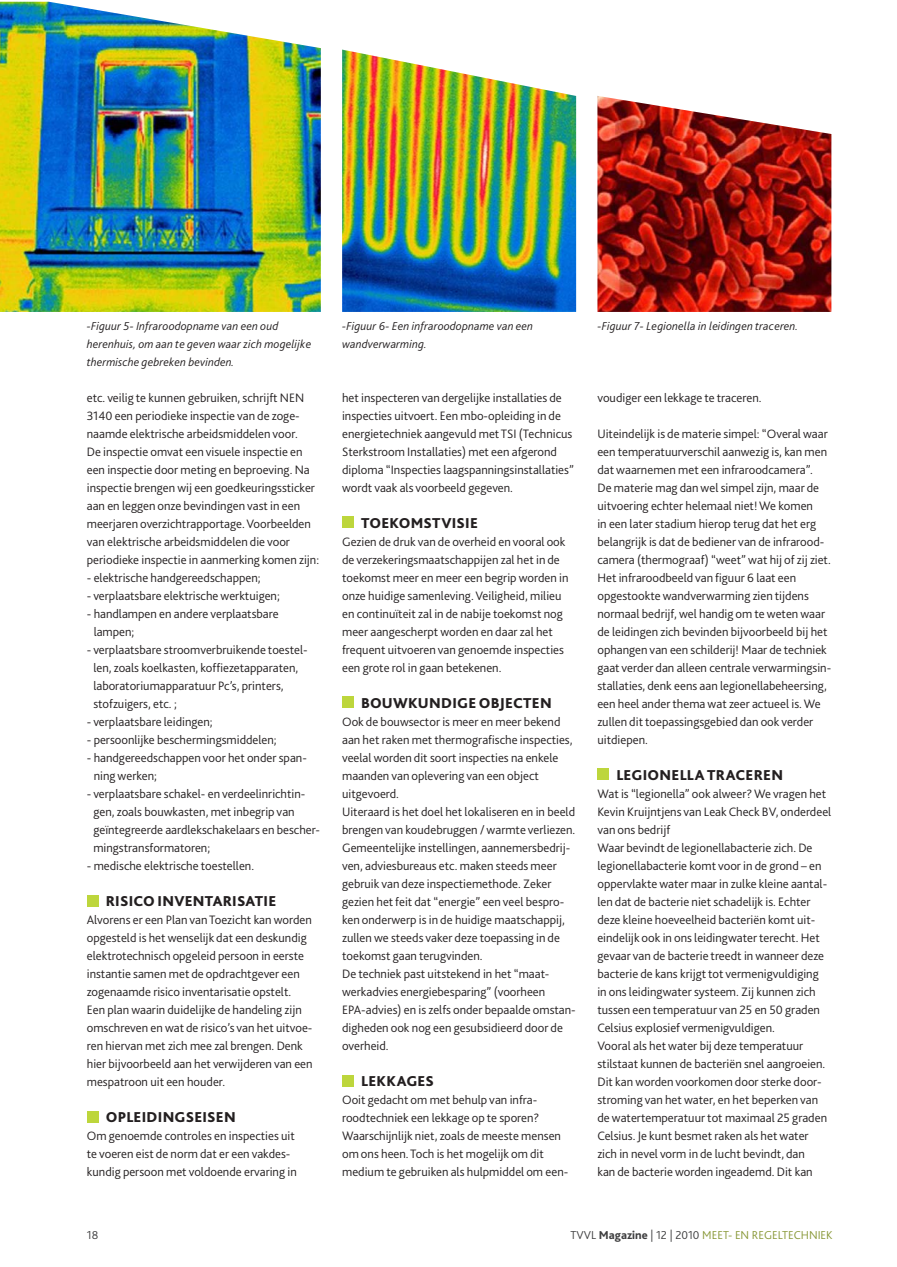
<style>
.page{position:relative;width:897px;height:1267px;background:#fff}
.page>*{position:absolute;margin:0;border:0;box-sizing:border-box;transform-origin:0 0}
.t1{font:800 15px "Bliss 2";letter-spacing:.015em;color:#231f20}
.t2{font:300 12.75px/18px "Bliss 2";color:#231f20}
.t3{font:italic 300 12px/18px "Bliss 2";letter-spacing:.01em;color:#231f20}
.t4{font:300 12px "Bliss 2";color:#879735}
.t5{font:300 12px "Bliss 2";color:#3e3e3f}
.s1{color:#3e3e3f}
.s2{font-weight:800;color:#3e3e3f}
</style>
<div class="page">
<div style="left:87px;top:894px;width:11px;height:12px;background:#bdd63c"></div>
<div style="left:87px;top:1110px;width:11px;height:12px;background:#bdd63c"></div>
<div style="left:342px;top:516px;width:11px;height:12px;background:#bdd63c"></div>
<div style="left:342px;top:696px;width:11px;height:12px;background:#bdd63c"></div>
<div style="left:342px;top:1074px;width:11px;height:12px;background:#bdd63c"></div>
<div style="left:597px;top:768px;width:11px;height:12px;background:#bdd63c"></div>
<img style="left:342px;top:50px;width:234px;height:262px">
<img style="left:0;top:2px;width:321px;height:310px">
<img style="left:597px;top:96px;width:234px;height:216px">
<p class="t3" style="left:87px;top:318px;width:226px">-Figuur 5- Infraroodopname van een oud herenhuis, om aan te geven waar zich mogelijke thermische gebreken bevinden.</p>
<p class="t3" style="left:342px;top:318px;width:192px">-Figuur 6- Een infraroodopname van een wandverwarming.</p>
<p class="t3" style="left:597px;top:318px;width:202px">-Figuur 7- Legionella in leidingen traceren.</p>
<p class="t2" style="left:87px;top:389px;width:234px">etc. veilig te kunnen gebruiken, schrijft NEN 3140 een periodieke inspectie van de zoge&shy;naamde elektrische arbeidsmiddelen voor.<br>De inspectie omvat een visuele inspectie en een inspectie door meting en beproeving. Na inspectie brengen wij een goedkeuringssticker aan en leggen onze bevindingen vast in een meerjaren overzichtrapportage. Voorbeelden van elektrische arbeidsmiddelen die voor periodieke inspectie in aanmerking komen zijn:</p>
<p class="t2" style="left:87px;top:569px;width:175px">- elektrische handgereedschappen;</p>
<p class="t2" style="left:87px;top:587px;width:194px">- verplaatsbare elektrische werktuigen;</p>
<p class="t2" style="left:94px;top:605px;width:186px;text-indent:-7px">- handlampen en andere verplaatsbare lampen;</p>
<p class="t2" style="left:93px;top:641px;width:216px;text-indent:-7px">- verplaatsbare stroomverbruikende toestel&shy;len, zoals koelkasten, koffiezetapparaten, laboratoriumapparatuur Pc’s, printers, stofzuigers, etc. ;</p>
<p class="t2" style="left:87px;top:713px;width:127px">- verplaatsbare leidingen;</p>
<p class="t2" style="left:87px;top:731px;width:191px">- persoonlijke beschermingsmiddelen;</p>
<p class="t2" style="left:94px;top:749px;width:215px;text-indent:-7px">- handgereedschappen voor het onder span&shy;ning werken;</p>
<p class="t2" style="left:93px;top:785px;width:228px;text-indent:-7px">- verplaatsbare schakel- en verdeelinrichtin&shy;gen, zoals bouwkasten, met inbegrip van geïntegreerde aardlekschakelaars en bescher&shy;mingstransformatoren;</p>
<p class="t2" style="left:87px;top:857px;width:169px">- medische elektrische toestellen.</p>
<p class="t1" style="left:106px;top:896px;width:172px">RISICO INVENTARISATIE</p>
<p class="t2" style="left:87px;top:911px;width:227px">Alvorens er een Plan van Toezicht kan worden opgesteld is het wenselijk dat een deskundig elektrotechnisch opgeleid persoon in eerste instantie samen met de opdrachtgever een zogenaamde risico inventarisatie opstelt.<br>Een plan waarin duidelijke de handeling zijn omschreven en wat de risico’s van het uitvoe&shy;ren hiervan met zich mee zal brengen. Denk hier bijvoorbeeld aan het verwijderen van een mespatroon uit een houder.</p>
<p class="t1" style="left:106px;top:1112px;width:131px">OPLEIDINGSEISEN</p>
<p class="t2" style="left:87px;top:1127px;width:211px">Om genoemde controles en inspecties uit te voeren eist de norm dat er een vakdes&shy;kundig persoon met voldoende ervaring in</p>
<p class="t2" style="left:342px;top:389px;width:233px">het inspecteren van dergelijke installaties de inspecties uitvoert. Een mbo-opleiding in de energietechniek aangevuld met TSI (Technicus Sterkstroom Installaties) met een afgerond diploma “Inspecties laagspanningsinstallaties” wordt vaak als voorbeeld gegeven.</p>
<p class="t1" style="left:361px;top:518px;width:118px">TOEKOMSTVISIE</p>
<p class="t2" style="left:342px;top:533px;width:228px">Gezien de druk van de overheid en vooral ook de verzekeringsmaatschappijen zal het in de toekomst meer en meer een begrip worden in onze huidige samenleving. Veiligheid, milieu en continuïteit zal in de nabije toekomst nog meer aangescherpt worden en daar zal het frequent uitvoeren van genoemde inspecties een grote rol in gaan betekenen.</p>
<p class="t1" style="left:361px;top:698px;width:192px">BOUWKUNDIGE OBJECTEN</p>
<p class="t2" style="left:342px;top:713px;width:235px">Ook de bouwsector is meer en meer bekend aan het raken met thermografische inspecties, veelal worden dit soort inspecties na enkele maanden van oplevering van een object uitgevoerd.<br>Uiteraard is het doel het lokaliseren en in beeld brengen van koudebruggen / warmte verliezen.<br>Gemeentelijke instellingen, aannemersbedrij&shy;ven, adviesbureaus etc. maken steeds meer gebruik van deze inspectiemethode. Zeker gezien het feit dat “energie” een veel bespro&shy;ken onderwerp is in de huidige maatschappij, zullen we steeds vaker deze toepassing in de toekomst gaan terugvinden.<br>De techniek past uitstekend in het “maat&shy;werkadvies energiebesparing” (voorheen EPA-advies) en is zelfs onder bepaalde omstan&shy;digheden ook nog een gesubsidieerd door de overheid.</p>
<p class="t1" style="left:361px;top:1076px;width:74px">LEKKAGES</p>
<p class="t2" style="left:342px;top:1091px;width:228px">Ooit gedacht om met behulp van infra&shy;roodtechniek een lekkage op te sporen?<br>Waarschijnlijk niet, zoals de meeste mensen om ons heen. Toch is het mogelijk om dit medium te gebruiken als hulpmiddel om een-</p>
<p class="t2" style="left:597px;top:389px;width:166px">voudiger een lekkage te traceren.</p>
<p class="t2" style="left:597px;top:425px;width:235px">Uiteindelijk is de materie simpel: “Overal waar een temperatuurverschil aanwezig is, kan men dat waarnemen met een infraroodcamera”.<br>De materie mag dan wel simpel zijn, maar de uitvoering echter helemaal niet! We komen<br>in een later stadium hierop terug dat het erg belangrijk is dat de bediener van de infrarood&shy;camera (thermograaf) “weet” wat hij of zij ziet.<br>Het infraroodbeeld van figuur 6 laat een opgestookte wandverwarming zien tijdens normaal bedrijf, wel handig om te weten waar de leidingen zich bevinden bijvoorbeeld bij het ophangen van een schilderij! Maar de techniek gaat verder dan alleen centrale verwarmingsin&shy;stallaties, denk eens aan legionellabeheersing, een heel ander thema wat zeer actueel is. We zullen dit toepassingsgebied dan ook verder uitdiepen.</p>
<p class="t1" style="left:616px;top:770px;width:168px">LEGIONELLA TRACEREN</p>
<p class="t2" style="left:597px;top:785px;width:235px">Wat is “legionella” ook alweer? We vragen het Kevin Kruijntjens van Leak Check BV, onderdeel van ons bedrijf<br>Waar bevindt de legionellabacterie zich. De legionellabacterie komt voor in de grond – en oppervlakte water maar in zulke kleine aantal&shy;len dat de bacterie niet schadelijk is. Echter deze kleine hoeveelheid bacteriën komt uit&shy;eindelijk ook in ons leidingwater terecht. Het gevaar van de bacterie treedt in wanneer deze bacterie de kans krijgt tot vermenigvuldiging<br>in ons leidingwater systeem. Zij kunnen zich tussen een temperatuur van 25 en 50 graden Celsius explosief vermenigvuldigen.<br>Vooral als het water bij deze temperatuur stilstaat kunnen de bacteriën snel aangroeien.<br>Dit kan worden voorkomen door sterke door&shy;stroming van het water, en het beperken van de watertemperatuur tot maximaal 25 graden Celsius. Je kunt besmet raken als het water zich in nevel vorm in de lucht bevindt, dan<br>kan de bacterie worden ingeademd. Dit kan</p>
<p class="t5" style="left:87px;top:1229px;width:13px">18</p>
<p class="t4" style="left:570px;top:1229px;width:264px"><span class="s1">TVVL</span> <span class="s2">Magazine</span> <span class="s1">| 12 | 2010</span> MEET- EN REGELTECHNIEK</p>
</div>
